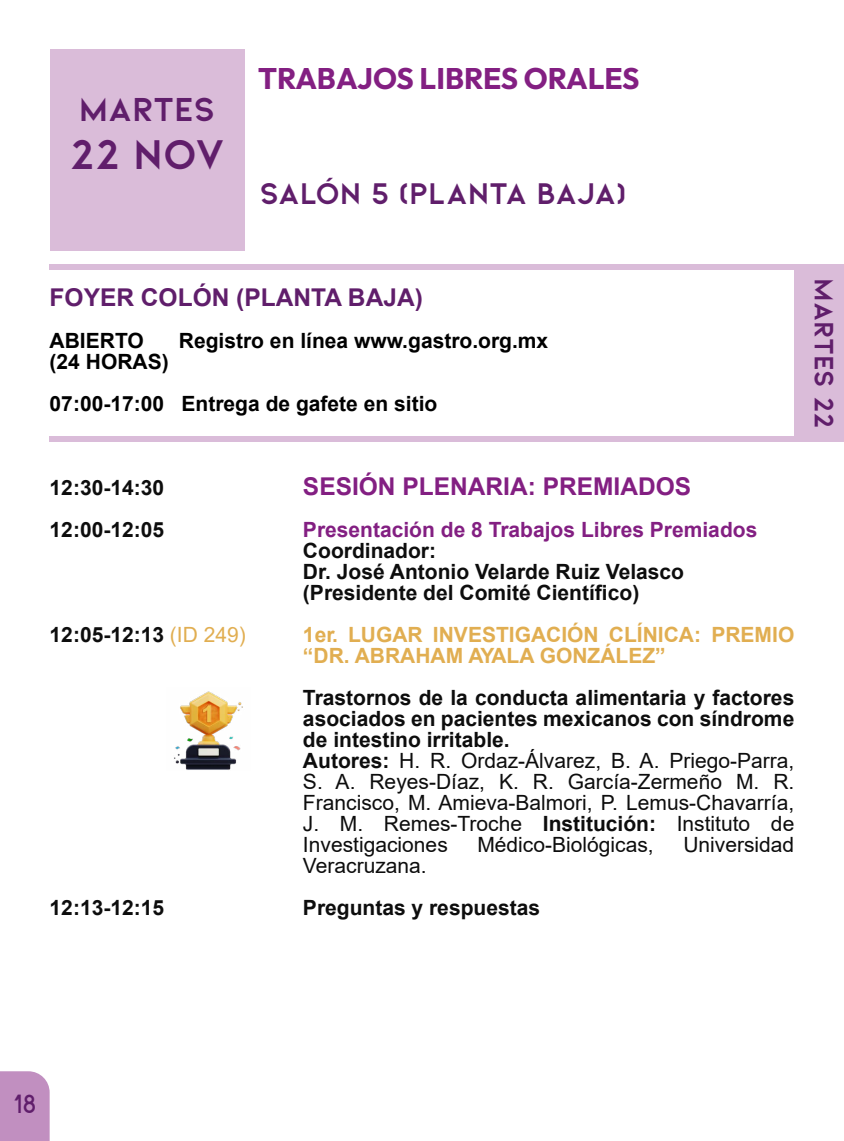
<style>
.page{position:relative;width:844px;height:1141px;background:#fff}
.page>*{position:absolute;margin:0;border:0;box-sizing:border-box;transform-origin:0 0}
.t1{font:700 43.75px "Kiona";color:#601e6b}
.t2{font:700 35px "Kiona";color:#601e6b}
.t3{font:700 31.5px "Kiona";letter-spacing:-.005em;color:#601e6b}
.t4{font:100 29.75px "Outfit";letter-spacing:-.01em;color:#831f82}
.t5{font:700 28px "Kiona";color:#601e6b}
.t6{font:700 28px "Sulphur Point";color:#601e6b}
.t7{font:700 24.5px "Arial";color:#831f82}
.t8{font:700 24.5px "Arial";color:#601e6b}
.t9{font:21px/21px "Arial";color:#0d0d0d}
.t10{font:700 21px/21px "Arial";color:#0d0d0d}
.t11{font:700 21px/42px "Arial";color:#000}
.t12{font:700 21px/21px "Arial";color:#e1ae51}
.t13{font:700 21px "Arial";color:#831f82}
.s1{font-weight:400;color:#e1ae51}
.s2{font-weight:700}
</style>
<div class="page">
<div style="left:794px;top:264px;width:49px;height:178px;background:#dabcd9"></div>
<div style="left:50px;top:436px;width:744px;height:6px;background:#dabcd9"></div>
<div style="left:50px;top:264px;width:744px;height:6px;background:#dabcd9"></div>
<div style="left:50px;top:50px;width:194px;height:201px;background:#dabcd9"></div>
<div style="left:0;top:1071px;width:50px;height:70px;background:#c18fc0"></div>
<img style="left:174px;top:691px;width:69px;height:79px">
<h2 class="t2" style="left:79px;top:88px;width:138px">MARTES</h2>
<h1 class="t1" style="left:69px;top:129px;width:157px">22 NOV</h1>
<h3 class="t4" style="left:258px;top:61px;width:383px">TRABAJOS LIBRES ORALES</h3>
<h3 class="t3" style="left:259px;top:175px;width:369px">SALÓN 5 (PLANTA BAJA)</h3>
<p class="t8" style="left:50px;top:280px;width:374px">FOYER COLÓN (PLANTA BAJA)</p>
<p class="t11" style="left:50px;top:320px;width:96px">ABIERTO</p>
<p class="t11" style="left:179px;top:320px;width:371px">Registro en línea www.gastro.org.mx</p>
<p class="t11" style="left:50px;top:341px;width:389px">(24 HORAS)<br>07:00-17:00 Entrega de gafete en sitio</p>
<p class="t10" style="left:50px;top:467px;width:116px;line-height:42px">12:30-14:30<br>12:00-12:05</p>
<p class="t10" style="left:50px;top:624px;width:198px">12:05-12:13 <span class="s1">(ID 249)</span></p>
<p class="t10" style="left:50px;top:897px;width:116px">12:13-12:15</p>
<p class="t7" style="left:303px;top:469px;width:389px">SESIÓN PLENARIA: PREMIADOS</p>
<p class="t13" style="left:303px;top:515px;width:456px">Presentación de 8 Trabajos Libres Premiados</p>
<p class="t10" style="left:303px;top:541px;width:382px">Coordinador:<br>Dr. José Antonio Velarde Ruiz Velasco (Presidente del Comité Científico)</p>
<p class="t12" style="left:303px;top:625px;width:492px">1er. LUGAR INVESTIGACIÓN CLÍNICA: PREMIO “DR. ABRAHAM AYALA GONZÁLEZ”</p>
<p class="t9" style="left:303px;top:687px;width:492px"><span class="s2">Trastornos de la conducta alimentaria y factores asociados en pacientes mexicanos con síndrome de intestino irritable.<br>Autores:</span> H. R. Ordaz-Álvarez, B. A. Priego-Parra, S. A. Reyes-Díaz, K. R. García-Zermeño M. R.<br>Francisco, M. Amieva-Balmori, P. Lemus-Chavarría, J. M. Remes-Troche <span class="s2">Institución:</span> Instituto de Investigaciones</p>
<p class="t9" style="left:477px;top:834px;width:178px">Médico-Biológicas,</p>
<p class="t9" style="left:683px;top:834px;width:112px">Universidad</p>
<p class="t9" style="left:303px;top:855px;width:125px">Veracruzana.</p>
<p class="t10" style="left:303px;top:898px;width:238px">Preguntas y respuestas</p>
<h3 class="t5" style="left:840px;top:278px;width:152px;rotate:90deg">MARTES 22</h3>
<h3 class="t6" style="left:13px;top:1088px;width:24px">18</h3>
</div>
